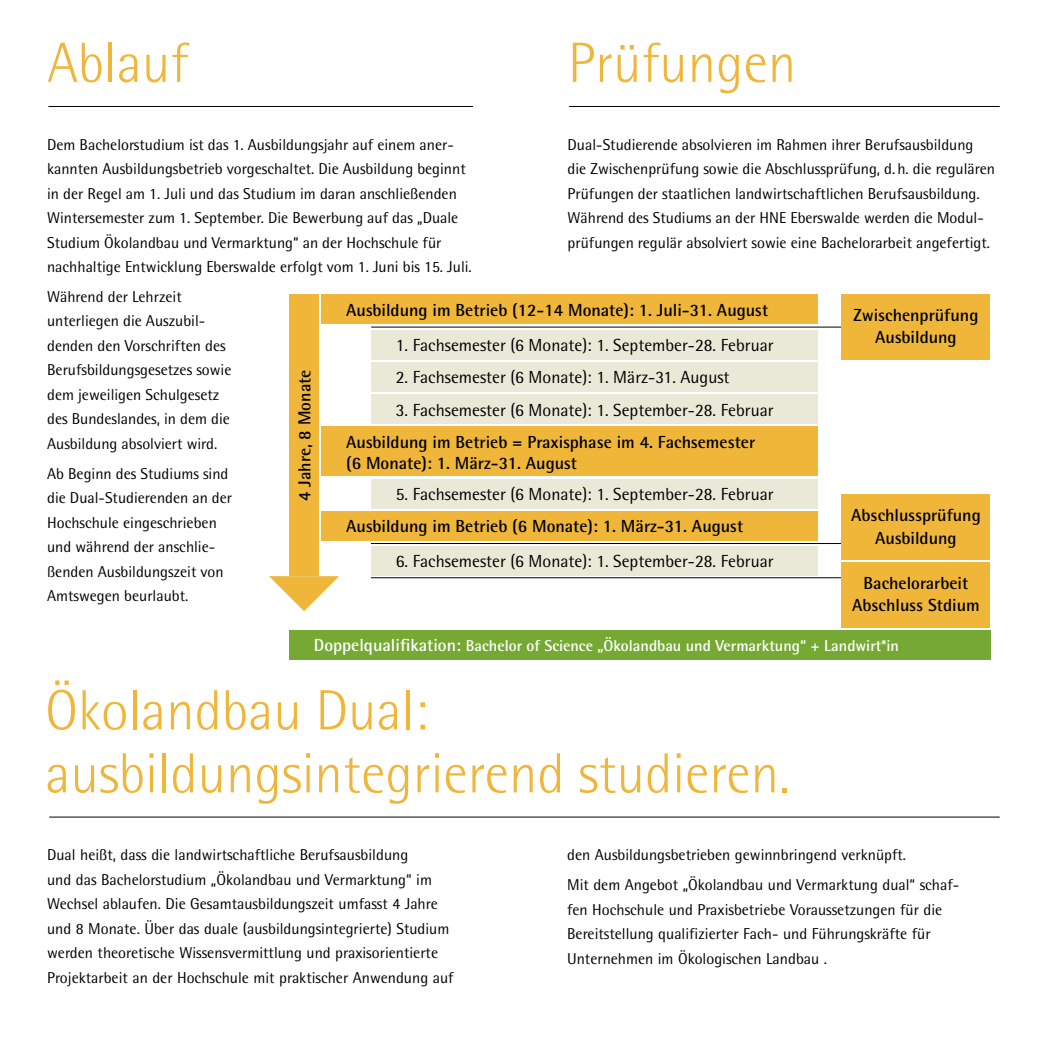
<style>
.page{position:relative;width:1042px;height:1042px;background:#fff}
.page>*{position:absolute;margin:0;border:0;box-sizing:border-box;transform-origin:0 0}
.t1{font:300 56.7px/63px "Agfa Rotis Semisans";color:#efb63a}
.t2{font:700 17.5px/22.8px "Agfa Rotis Semisans";color:#000;text-align:center}
.t3{font:17.5px "Agfa Rotis Semisans";color:#000}
.t4{font:15.75px/24.5px "Agfa Rotis Semisans";color:#000}
.t5{font:700 15.75px "Agfa Rotis Semisans";color:#fff}
.s1{font-size:17.5px}
</style>
<div class="page">
<hr style="left:48px;top:106px;width:425px;height:1px;background:#000">
<hr style="left:569px;top:106px;width:430px;height:1px;background:#000">
<div style="left:321px;top:294px;width:496px;height:30px;background:#efb63a"></div>
<div style="left:289px;top:294px;width:30px;height:282px;background:#efb63a"></div>
<div style="left:321px;top:426px;width:496px;height:50px;background:#efb63a"></div>
<div style="left:321px;top:511px;width:496px;height:30px;background:#efb63a"></div>
<div style="left:371px;top:330px;width:446px;height:29px;background:#eae8d6"></div>
<div style="left:371px;top:479px;width:446px;height:29px;background:#eae8d6"></div>
<div style="left:371px;top:362px;width:446px;height:30px;background:#eae8d6"></div>
<div style="left:371px;top:394px;width:446px;height:30px;background:#eae8d6"></div>
<hr style="left:371px;top:327px;width:496px;height:1px;background:#000">
<hr style="left:371px;top:543px;width:496px;height:1px;background:#000">
<hr style="left:371px;top:577px;width:496px;height:1px;background:#000">
<svg style="left:269px;top:576px;width:70px;height:35px"></svg>
<div style="left:371px;top:546px;width:446px;height:29px;background:#eae8d6"></div>
<hr style="left:49px;top:817px;width:950px;height:1px;background:#000">
<div style="left:841px;top:294px;width:149px;height:65px;background:#efb63a"></div>
<div style="left:841px;top:495px;width:149px;height:65px;background:#efb63a"></div>
<div style="left:841px;top:562px;width:149px;height:65px;background:#efb63a"></div>
<div style="left:289px;top:630px;width:701px;height:30px;background:#76a933"></div>
<h1 class="t1" style="left:47px;top:31px;width:142px">Ablauf</h1>
<h1 class="t1" style="left:568px;top:31px;width:230px">Prüfungen</h1>
<p class="t4" style="left:567px;top:132px;width:429px">Dual-Studierende absolvieren im Rahmen ihrer Berufsausbildung die Zwischenprüfung sowie die Abschlussprüfung, d.h. die regulären Prüfungen der staatlichen landwirtschaftlichen Berufsausbildung.<br>Während des Studiums an der HNE Eberswalde werden die Modul&shy;prüfungen regulär absolviert sowie eine Bachelorarbeit angefertigt.</p>
<p class="t4" style="left:47px;top:132px;width:426px">Dem Bachelorstudium ist das 1. Ausbildungsjahr auf einem aner&shy;kannten Ausbildungsbetrieb vorgeschaltet. Die Ausbildung beginnt in der Regel am 1. Juli und das Studium im daran anschließenden Wintersemester zum 1. September. Die Bewerbung auf das „Duale Studium Ökolandbau und Vermarktung“ an der Hochschule für nachhaltige Entwicklung Eberswalde erfolgt vom 1. Juni bis 15. Juli.</p>
<p class="t4" style="left:47px;top:284px;width:186px">Während der Lehrzeit unterliegen die Auszubil&shy;denden den Vorschriften des<br>Berufsbildungsgesetzes sowie dem jeweiligen Schulgesetz des Bundeslandes, in dem die<br>Ausbildung absolviert wird.</p>
<p class="t4" style="left:47px;top:461px;width:187px">Ab Beginn des Studiums sind die Dual-Studierenden an der<br>Hochschule eingeschrieben und während der anschlie&shy;ßenden Ausbildungszeit von<br>Amtswegen beurlaubt.</p>
<p class="t2" style="left:346px;top:298px;width:423px">Ausbildung im Betrieb (12-14 Monate): 1. Juli-31. August</p>
<p class="t2" style="left:853px;top:303px;width:126px">Zwischenprüfung<br>Ausbildung</p>
<p class="t3" style="left:396px;top:335px;width:379px">1. Fachsemester (6 Monate): 1. September-28. Februar</p>
<p class="t3" style="left:396px;top:367px;width:335px">2. Fachsemester (6 Monate): 1. März-31. August</p>
<p class="t3" style="left:396px;top:399px;width:379px">3. Fachsemester (6 Monate): 1. September-28. Februar</p>
<p class="t2" style="left:293px;top:501px;width:133px;rotate:-90deg">4 Jahre, 8 Monate</p>
<p class="t2" style="left:346px;top:431px;width:410px;line-height:21px;text-align:left">Ausbildung im Betrieb = Praxisphase im 4. Fachsemester (6 Monate): 1. März-31. August</p>
<p class="t3" style="left:396px;top:484px;width:379px">5. Fachsemester (6 Monate): 1. September-28. Februar</p>
<p class="t2" style="left:851px;top:503px;width:131px">Abschlussprüfung<br>Ausbildung</p>
<p class="t2" style="left:852px;top:571px;width:129px">Bachelorarbeit<br>Abschluss Stdium</p>
<p class="t5" style="left:314px;top:636px;width:586px"><span class="s1">Doppelqualifikation:</span> Bachelor of Science „Ökolandbau und Vermarktung“ + Landwirt*in</p>
<p class="t2" style="left:346px;top:514px;width:398px">Ausbildung im Betrieb (6 Monate): 1. März-31. August</p>
<p class="t3" style="left:396px;top:551px;width:379px">6. Fachsemester (6 Monate): 1. September-28. Februar</p>
<h1 class="t1" style="left:45px;top:679px;width:746px">Ökolandbau Dual: ausbildungsintegrierend studieren.</h1>
<p class="t4" style="left:47px;top:842px;width:408px">Dual heißt, dass die landwirtschaftliche Berufsausbildung<br>und das Bachelorstudium „Ökolandbau und Vermarktung“ im Wechsel ablaufen. Die Gesamtausbildungszeit umfasst 4 Jahre und 8 Monate. Über das duale (ausbildungsintegrierte) Studium werden theoretische Wissensvermittlung und praxisorientierte Projektarbeit an der Hochschule mit praktischer Anwendung auf</p>
<p class="t4" style="left:567px;top:840px;width:394px;line-height:29.8px">den Ausbildungsbetrieben gewinnbringend verknüpft.<br>Mit dem Angebot „Ökolandbau und Vermarktung dual“ schaf-</p>
<p class="t4" style="left:567px;top:897px;width:377px">fen Hochschule und Praxisbetriebe Voraussetzungen für die<br>Bereitstellung qualifizierter Fach- und Führungskräfte für<br>Unternehmen im Ökologischen Landbau .</p>
</div>
